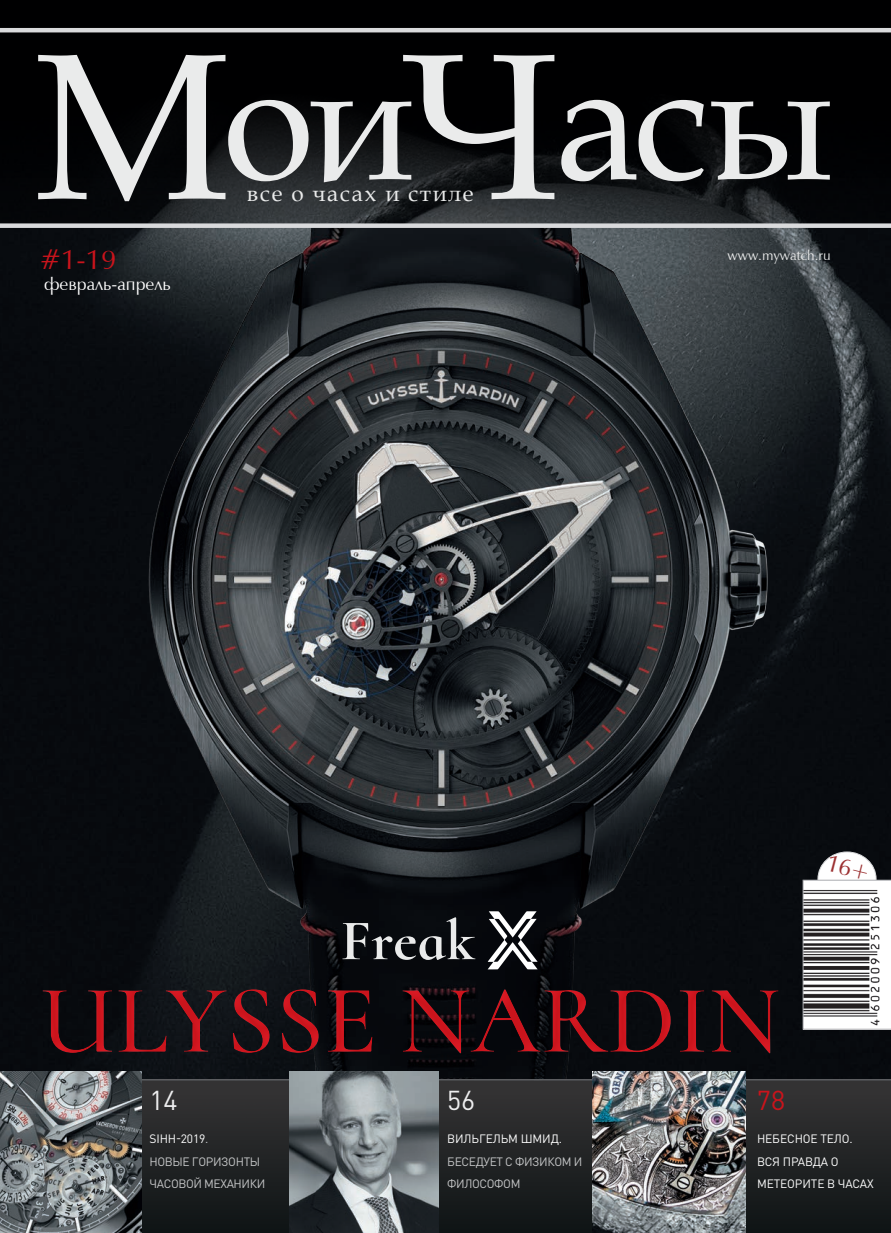
<style>
.page{position:relative;width:891px;height:1233px;background:#fff}
.page>*{position:absolute;margin:0;border:0;box-sizing:border-box;transform-origin:0 0}
.t1{font:168.75px "Book Antiqua";color:#eaebeb}
.t2{font:98.25px "Cormorant Infant";color:#ca141c}
.t3{font:700 57.75px "Cormorant Infant";letter-spacing:.005em;color:#eaebeb}
.t4{font:28.5px "Vera Humana 95";color:#ca141c}
.t5{font:27px "DIN Pro";color:#eeeeef}
.t6{font:27px "DIN Pro";color:#ca141c}
.t7{font:22.5px "Book Antiqua";letter-spacing:.075em;color:#eaebeb}
.t8{font:18px "Vera Humana 95";color:#fff}
.t9{font:14.1px "Vera Humana 95";color:#eaebeb}
.t10{font:12px/22.5px "DIN Pro";letter-spacing:-.03em;color:#c5c6c7}
.t11{font:12px/22.5px "DIN Pro";letter-spacing:-.01em;color:#fff}
.s1{font-size:207.75px}
.s2{color:#fff}
.s3{color:#c1c5c9}
</style>
<div class="page">
<img style="left:0;top:228px;width:891px;height:850px">
<div style="left:0;top:1080px;width:891px;height:152px;background:linear-gradient(to bottom,#363536,#101516)"></div>
<div style="left:0;top:0;width:891px;height:225px;background:#000001"></div>
<img style="left:39px;top:228px;width:765px;height:850px">
<div style="left:29px;top:969px;width:763px;height:102px;background:#fff;opacity:.5"></div>
<hr style="left:0;top:1078px;width:891px;height:2px;background:#6c6d70">
<svg style="left:488px;top:911px;width:50px;height:58px"></svg>
<svg style="left:0;top:28px;width:891px;height:200px"></svg>
<img style="left:593px;top:1071px;width:152px;height:161px">
<img style="left:0;top:1071px;width:141px;height:161px">
<img style="left:289px;top:1071px;width:149px;height:161px">
<svg style="left:803px;top:854px;width:88px;height:175px"></svg>
<h1 class="t1" style="left:33px;top:4px;width:801px"><span class="s1">М</span>ои<span class="s1">Ч</span>асы</h1>
<h3 class="t7" style="left:247px;top:178px;width:228px">все о часах и стиле</h3>
<h3 class="t4" style="left:40px;top:242px;width:78px">#1-19</h3>
<h3 class="t8" style="left:44px;top:273px;width:128px">февраль-апрель</h3>
<p class="t9" style="left:727px;top:247px;width:105px">www.mywatch.ru</p>
<h3 class="t3" style="left:341px;top:904px;width:136px">Freak</h3>
<h2 class="t2" style="left:41px;top:959px;width:741px">ULYSSE NARDIN</h2>
<h3 class="t5" style="left:149px;top:1079px;width:30px">14</h3>
<p class="t10" style="left:149px;top:1126px;width:117px"><span class="s2">SIHH-2019</span><span class="s3">.<br></span>новые горизонты часовой механики</p>
<h3 class="t5" style="left:447px;top:1079px;width:30px">56</h3>
<p class="t11" style="left:447px;top:1126px;width:116px">вильгельм шмид.</p>
<p class="t10" style="left:447px;top:1148px;width:137px">беседует с физиком и философом</p>
<h3 class="t6" style="left:757px;top:1079px;width:30px">78</h3>
<p class="t11" style="left:757px;top:1126px;width:118px">небесное тело. вся правда о метеорите в часах</p>
</div>
